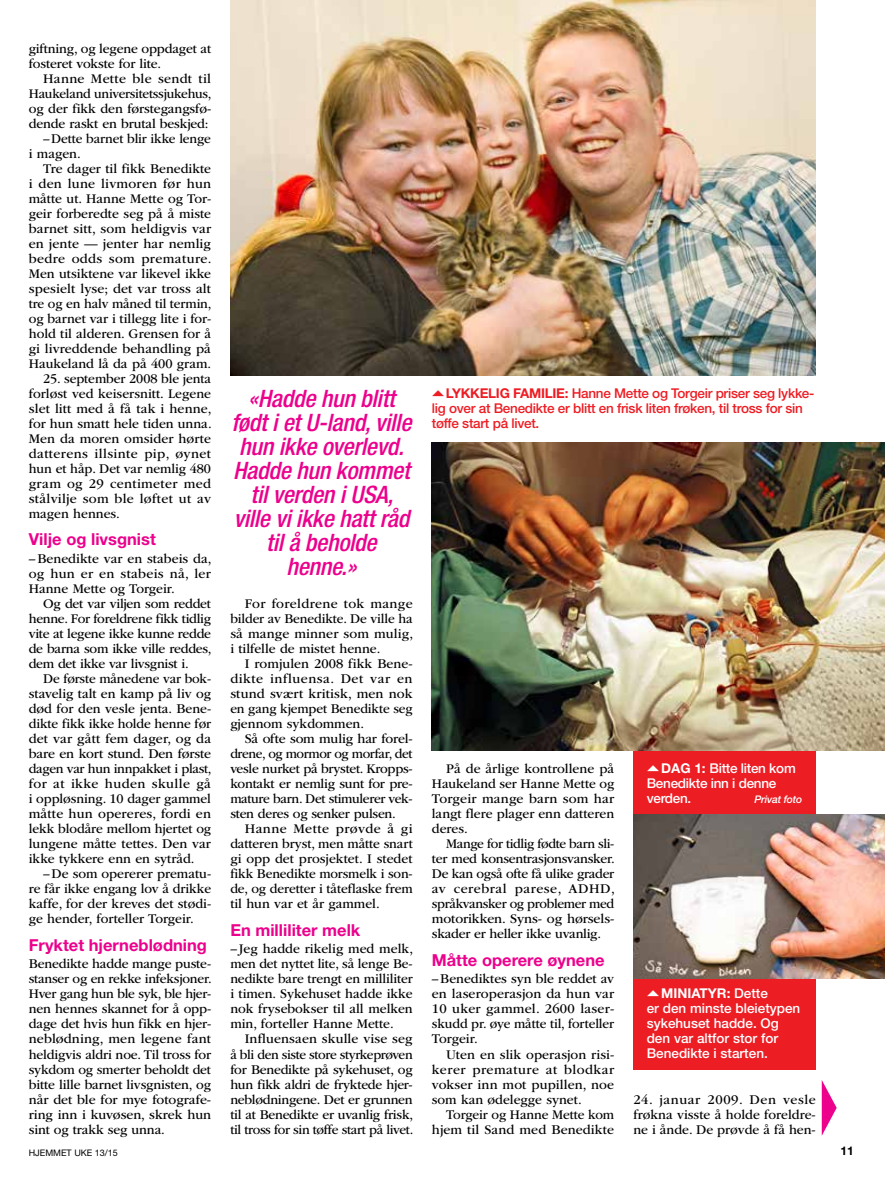
<style>
.page{position:relative;width:885px;height:1183px;background:#fff}
.page>*{position:absolute;margin:0;border:0;box-sizing:border-box;transform-origin:0 0}
.t1{font:italic 500 condensed 24px/24px "Helvetica Neue LT Std";letter-spacing:-.01em;color:#ec008c;text-align:center}
.t2{font:700 16.5px "Helvetica Neue LT Std";color:#ec008c}
.t3{font:13.8px/15px "ITC Garamond Std";color:#000;text-align:justify}
.t4{font:13.8px/15px "ITC Garamond Std";color:#000;text-align:justify;scale:.96 1}
.t5{font:13.8px "ITC Garamond Std";letter-spacing:.02em;color:#000}
.t6{font:13.8px "ITC Garamond Std";letter-spacing:-.02em;color:#000;scale:.96 1}
.t7{font:13.8px "ITC Garamond Std";letter-spacing:.025em;color:#000}
.t8{font:500 13.5px/15px "Helvetica Neue LT Std";letter-spacing:-.02em;color:#ed1d24}
.t9{font:500 13.5px/15px "Helvetica Neue LT Std";color:#fff}
.t10{font:500 13.5px/15px "Helvetica Neue LT Std";letter-spacing:-.02em;color:#fff}
.t11{font:700 12px "Helvetica Neue LT Std";color:#000}
.t12{font:italic 500 10.5px "Helvetica Neue LT Std";letter-spacing:-.02em;color:#fff}
.t13{font:9px "Helvetica Neue LT Std";color:#000}
.s1{font-weight:700}
</style>
<div class="page">
<div style="left:633px;top:725px;width:182px;height:344px;background:#ed1d24"></div>
<img style="left:432px;top:442px;width:452px;height:307px">
<img style="left:230px;top:0;width:585px;height:375px">
<img style="left:633px;top:814px;width:251px;height:164px">
<svg style="left:821px;top:1080px;width:15px;height:55px"></svg>
<p class="t3" style="left:29px;top:41px;width:184px">giftning, og legene oppdaget at fosteret vokste for lite.</p>
<p class="t5" style="left:43px;top:71px;width:169px">Hanne Mette ble sendt til</p>
<p class="t6" style="left:29px;top:86px;width:192px">Haukeland universitetssjukehus,</p>
<p class="t3" style="left:29px;top:101px;width:184px">og der fikk den førstegangsfø-</p>
<p class="t3" style="left:29px;top:116px;width:181px">dende raskt en brutal beskjed:</p>
<p class="t4" style="left:43px;top:131px;width:176px">–Dette barnet blir ikke lenge</p>
<p class="t3" style="left:29px;top:146px;width:53px">i magen.</p>
<p class="t3" style="left:43px;top:161px;width:169px">Tre dager til fikk Benedikte</p>
<p class="t5" style="left:29px;top:176px;width:184px">i den lune livmoren før hun</p>
<p class="t3" style="left:29px;top:191px;width:184px">måtte ut. Hanne Mette og Tor-</p>
<p class="t3" style="left:29px;top:206px;width:184px">geir forberedte seg på å miste</p>
<p class="t3" style="left:29px;top:221px;width:184px">barnet sitt, som heldigvis var</p>
<p class="t3" style="left:29px;top:236px;width:184px">en jente — jenter har nemlig</p>
<p class="t7" style="left:29px;top:251px;width:184px">bedre odds som premature.</p>
<p class="t3" style="left:29px;top:266px;width:184px">Men utsiktene var likevel ikke</p>
<p class="t3" style="left:29px;top:281px;width:184px">spesielt lyse; det var tross alt</p>
<p class="t4" style="left:29px;top:296px;width:192px">tre og en halv måned til termin,</p>
<p class="t3" style="left:29px;top:311px;width:184px">og barnet var i tillegg lite i for-</p>
<p class="t3" style="left:29px;top:326px;width:184px">hold til alderen. Grensen for å</p>
<p class="t3" style="left:29px;top:341px;width:184px">gi livreddende behandling på</p>
<p class="t3" style="left:29px;top:356px;width:184px">Haukeland lå da på 400 gram.</p>
<p class="t4" style="left:29px;top:371px;width:192px;text-indent:14px">25. september 2008 ble jenta forløst ved keisersnitt. Legene slet litt med å få tak i henne, for hun smatt hele tiden unna.<br>Men da moren omsider hørte datterens illsinte pip, øynet hun et håp. Det var nemlig 480 gram og 29 centimeter med stålvilje som ble løftet ut av magen hennes.</p>
<p class="t2" style="left:29px;top:529px;width:129px">Vilje og livsgnist</p>
<p class="t3" style="left:29px;top:551px;width:184px">–Benedikte var en stabeis da, og hun er en stabeis nå, ler Hanne Mette og Torgeir.</p>
<p class="t3" style="left:29px;top:596px;width:184px;text-indent:14px">Og det var viljen som reddet henne. For foreldrene fikk tidlig vite at legene ikke kunne redde de barna som ikke ville reddes, dem det ikke var livsgnist i.</p>
<p class="t4" style="left:29px;top:671px;width:192px;text-indent:14px">De første månedene var bok&shy;stavelig talt en kamp på liv og død for den vesle jenta. Bene&shy;dikte fikk ikke holde henne før det var gått fem dager, og da bare en kort stund. Den første dagen var hun innpakket i plast, for at ikke huden skulle gå i oppløsning. 10 dager gammel måtte hun opereres, fordi en lekk blodåre mellom hjertet og lungene måtte tettes. Den var ikke tykkere enn en sytråd.</p>
<p class="t3" style="left:29px;top:866px;width:184px;text-indent:14px">–De som opererer prematu&shy;re får ikke engang lov å drikke kaffe, for der kreves det stødi&shy;ge hender, forteller Torgeir.</p>
<p class="t2" style="left:29px;top:934px;width:180px">Fryktet hjerneblødning</p>
<p class="t3" style="left:29px;top:956px;width:184px">Benedikte hadde mange puste&shy;stanser og en rekke infeksjoner.<br>Hver gang hun ble syk, ble hjer&shy;nen hennes skannet for å opp&shy;dage det hvis hun fikk en hjer&shy;neblødning, men legene fant heldigvis aldri noe. Til tross for sykdom og smerter beholdt det bitte lille barnet livsgnisten, og når det ble for mye fotografe&shy;ring inn i kuvøsen, skrek hun sint og trakk seg unna.</p>
<h1 class="t1" style="left:231px;top:386px;width:181px">«Hadde hun blitt født i et U-land, ville hun ikke overlevd.<br>Hadde hun kommet til verden i USA, ville vi ikke hatt råd til å beholde henne.»</h1>
<p class="t3" style="left:230px;top:596px;width:184px;text-indent:14px">For foreldrene tok mange bilder av Benedikte. De ville ha så mange minner som mulig, i tilfelle de mistet henne.</p>
<p class="t3" style="left:230px;top:656px;width:184px;text-indent:14px">I romjulen 2008 fikk Bene&shy;dikte influensa. Det var en stund svært kritisk, men nok en gang kjempet Benedikte seg gjennom sykdommen.</p>
<p class="t3" style="left:230px;top:731px;width:184px;text-indent:14px">Så ofte som mulig har forel&shy;drene, og mormor og morfar, det vesle nurket på brystet. Kropps&shy;kontakt er nemlig sunt for pre&shy;mature barn. Det stimulerer vek&shy;sten deres og senker pulsen.</p>
<p class="t3" style="left:230px;top:821px;width:184px;text-indent:14px">Hanne Mette prøvde å gi datteren bryst, men måtte snart gi opp det prosjektet. I stedet fikk Benedikte morsmelk i son&shy;de, og deretter i tåteflaske frem til hun var et år gammel.</p>
<p class="t2" style="left:230px;top:919px;width:131px">En milliliter melk</p>
<p class="t3" style="left:230px;top:941px;width:184px">– Jeg hadde rikelig med melk, men det nyttet lite, så lenge Be&shy;nedikte bare trengt en milliliter i timen. Sykehuset hadde ikke nok frysebokser til all melken min, forteller Hanne Mette.</p>
<p class="t3" style="left:230px;top:1031px;width:184px;text-indent:14px">Influensaen skulle vise seg å bli den siste store styrkeprøven for Benedikte på sykehuset, og hun fikk aldri de fryktede hjer&shy;neblødningene. Det er grunnen til at Benedikte er uvanlig frisk, til tross for sin tøffe start på livet.</p>
<p class="t8" style="left:432px;top:385px;width:384px">▴<span class="s1">LYKKELIG FAMILIE:</span> Hanne Mette og Torgeir priser seg lykke&shy;lig over at Benedikte er blitt en frisk liten frøken, til tross for sin tøffe start på livet.</p>
<p class="t3" style="left:432px;top:761px;width:184px;text-indent:14px">På de årlige kontrollene på Haukeland ser Hanne Mette og Torgeir mange barn som har langt flere plager enn datteren deres.</p>
<p class="t4" style="left:432px;top:836px;width:192px;text-indent:14px">Mange for tidlig fødte barn sli&shy;ter med konsentrasjonsvansker.<br>De kan også ofte få ulike grader av cerebral parese, ADHD, språkvansker og problemer med motorikken. Syns- og hørsels&shy;skader er heller ikke uvanlig.</p>
<p class="t2" style="left:432px;top:949px;width:174px">Måtte operere øynene</p>
<p class="t3" style="left:432px;top:971px;width:184px">–Benediktes syn ble reddet av en laseroperasjon da hun var 10 uker gammel. 2600 laser&shy;skudd pr. øye måtte til, forteller Torgeir.</p>
<p class="t3" style="left:432px;top:1046px;width:184px;text-indent:14px">Uten en slik operasjon risi&shy;kerer premature at blodkar vokser inn mot pupillen, noe som kan ødelegge synet.</p>
<p class="t4" style="left:432px;top:1106px;width:191px;text-align:right">Torgeir og Hanne Mette kom hjem til Sand med Benedikte</p>
<p class="t10" style="left:646px;top:760px;width:150px">▴<span class="s1">DAG 1:</span> Bitte liten kom<br>Benedikte inn i denne verden.</p>
<p class="t12" style="left:754px;top:793px;width:50px">Privat foto</p>
<p class="t9" style="left:646px;top:985px;width:155px">▴<span class="s1">MINIATYR:</span> Dette<br>er den minste bleietypen sykehuset hadde. Og den var altfor stor for<br>Benedikte i starten.</p>
<p class="t3" style="left:633px;top:1091px;width:184px">24. januar 2009. Den vesle frøkna visste å holde foreldre&shy;ne i ånde. De prøvde å få hen-</p>
<p class="t13" style="left:29px;top:1147px;width:91px">HJEMMET UKE 13/15</p>
<p class="t11" style="left:840px;top:1143px;width:15px">11</p>
</div>
